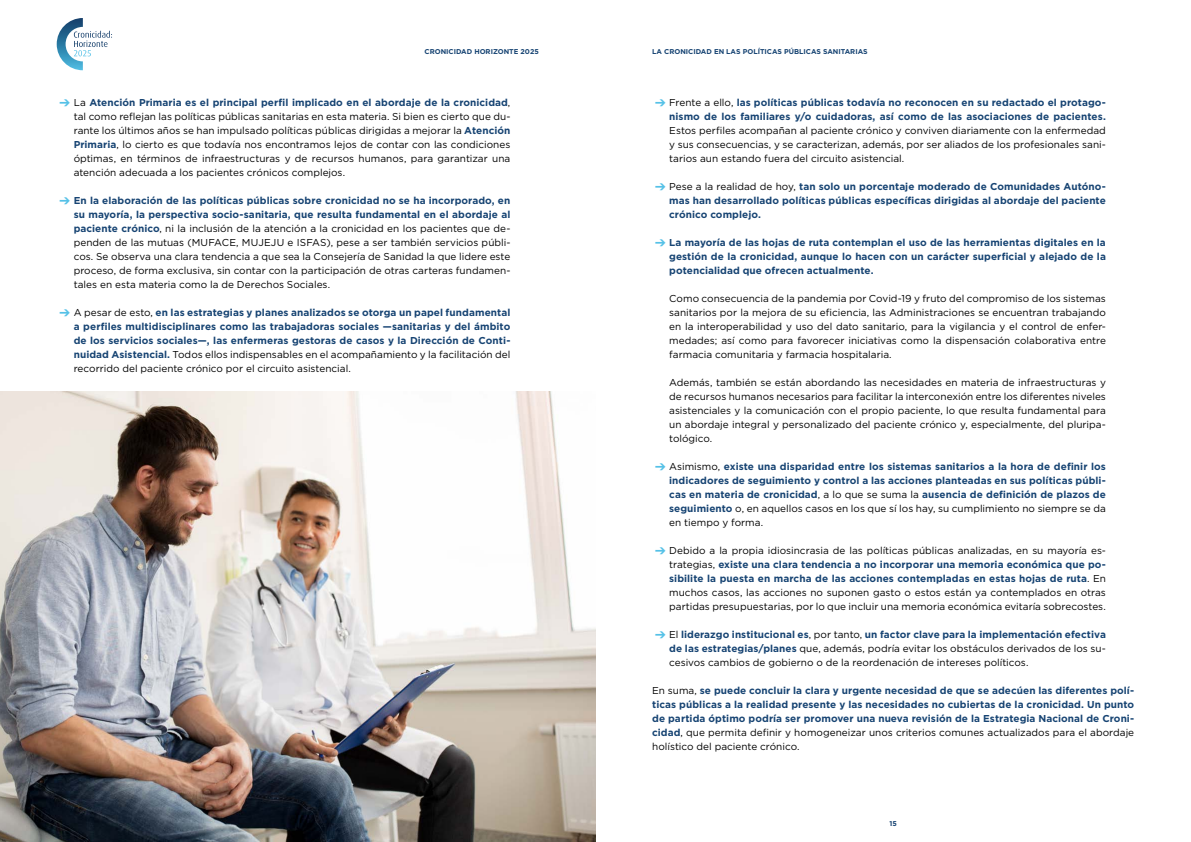
<style>
.page{position:relative;width:1191px;height:842px;background:#fff}
.page>*{position:absolute;margin:0;border:0;box-sizing:border-box;transform-origin:0 0}
.t1{font:10px/14px "Gotham";color:#000;text-align:justify}
.t2{font:700 10px/14px "Gotham";letter-spacing:.005em;color:#174473;text-align:justify}
.t3{font:700 7px "Gotham";color:#174473}
.s1{color:#55c1e7}
.s2{font-weight:700;color:#174473}
.s3{font-weight:400;color:#000}
</style>
<div class="page">
<svg style="left:57px;top:18px;width:55px;height:52px"></svg>
<img style="left:0;top:391px;width:595px;height:451px">
<p class="t3" style="left:424px;top:47px;width:116px">CRONICIDAD HORIZONTE 2025</p>
<p class="t3" style="left:652px;top:47px;width:217px">LA CRONICIDAD EN LAS POLÍTICAS PÚBLICAS SANITARIAS</p>
<p class="t1" style="left:74px;top:95px;width:438px;text-indent:-14px"><span class="s1">➔</span> La <span class="s2">Atención Primaria es el principal perfil implicado en el abordaje de la cronicidad</span>, tal como reflejan las políticas públicas sanitarias en esta materia. Si bien es cierto que du&shy;rante los últimos años se han impulsado políticas públicas dirigidas a mejorar la <span class="s2">Atención Primaria</span>, lo cierto es que todavía nos encontramos lejos de contar con las condiciones óptimas, en términos de infraestructuras y de recursos humanos, para garantizar una atención adecuada a los pacientes crónicos complejos.</p>
<p class="t1" style="left:74px;top:193px;width:438px;text-indent:-14px"><span class="s1">➔</span> <span class="s2">En la elaboración de las políticas públicas sobre cronicidad no se ha incorporado, en su mayoría, la perspectiva socio-sanitaria, que resulta fundamental en el abordaje al paciente crónico</span>, ni la inclusión de la atención a la cronicidad en los pacientes que de&shy;penden de las mutuas (MUFACE, MUJEJU e ISFAS), pese a ser también servicios públi&shy;cos. Se observa una clara tendencia a que sea la Consejería de Sanidad la que lidere este proceso, de forma exclusiva, sin contar con la participación de otras carteras fundamen&shy;tales en esta materia como la de Derechos Sociales.</p>
<p class="t2" style="left:74px;top:305px;width:438px;text-indent:-14px"><span class="s1">➔</span> <span class="s3">A pesar de esto,</span> en las estrategias y planes analizados se otorga un papel fundamental a perfiles multidisciplinares como las trabajadoras sociales —sanitarias y del ámbito de los servicios sociales—, las enfermeras gestoras de casos y la Dirección de Conti&shy;nuidad Asistencial. <span class="s3">Todos ellos indispensables en el acompañamiento y la facilitación del recorrido del paciente crónico por el circuito asistencial.</span></p>
<p class="t2" style="left:655px;top:95px;width:452px;text-align:right"><span class="s1">➔</span> <span class="s3">Frente a ello,</span> las políticas públicas todavía no reconocen en su redactado el protago&shy;nismo de los familiares y/o cuidadoras, así como de las asociaciones de pacientes.</p>
<p class="t1" style="left:669px;top:123px;width:438px">Estos perfiles acompañan al paciente crónico y conviven diariamente con la enfermedad y sus consecuencias, y se caracterizan, además, por ser aliados de los profesionales sani&shy;tarios aun estando fuera del circuito asistencial.</p>
<p class="t2" style="left:669px;top:179px;width:438px;text-indent:-14px"><span class="s1">➔</span> <span class="s3">Pese a la realidad de hoy,</span> tan solo un porcentaje moderado de Comunidades Autóno&shy;mas han desarrollado políticas públicas específicas dirigidas al abordaje del paciente crónico complejo.</p>
<p class="t2" style="left:669px;top:235px;width:438px;text-indent:-14px"><span class="s1">➔</span> La mayoría de las hojas de ruta contemplan el uso de las herramientas digitales en la gestión de la cronicidad, aunque lo hacen con un carácter superficial y alejado de la potencialidad que ofrecen actualmente.</p>
<p class="t1" style="left:669px;top:291px;width:438px">Como consecuencia de la pandemia por Covid-19 y fruto del compromiso de los sistemas sanitarios por la mejora de su eficiencia, las Administraciones se encuentran trabajando en la interoperabilidad y uso del dato sanitario, para la vigilancia y el control de enfer&shy;medades; así como para favorecer iniciativas como la dispensación colaborativa entre farmacia comunitaria y farmacia hospitalaria.</p>
<p class="t1" style="left:669px;top:375px;width:438px">Además, también se están abordando las necesidades en materia de infraestructuras y de recursos humanos necesarios para facilitar la interconexión entre los diferentes niveles asistenciales y la comunicación con el propio paciente, lo que resulta fundamental para un abordaje integral y personalizado del paciente crónico y, especialmente, del pluripa&shy;tológico.</p>
<p class="t2" style="left:669px;top:459px;width:438px;text-indent:-14px"><span class="s1">➔</span> <span class="s3">Asimismo,</span> existe una disparidad entre los sistemas sanitarios a la hora de definir los indicadores de seguimiento y control a las acciones planteadas en sus políticas públi&shy;cas en materia de cronicidad<span class="s3">, a lo que se suma la</span> ausencia de definición de plazos de seguimiento <span class="s3">o, en aquellos casos en los que sí los hay, su cumplimiento no siempre se da en tiempo y forma.</span></p>
<p class="t1" style="left:669px;top:543px;width:438px;text-indent:-14px"><span class="s1">➔</span> Debido a la propia idiosincrasia de las políticas públicas analizadas, en su mayoría es&shy;trategias, <span class="s2">existe una clara tendencia a no incorporar una memoria económica que po&shy;sibilite la puesta en marcha de las acciones contempladas en estas hojas de ruta</span>. En muchos casos, las acciones no suponen gasto o estos están ya contemplados en otras partidas presupuestarias, por lo que incluir una memoria económica evitaría sobrecostes.</p>
<p class="t1" style="left:669px;top:627px;width:438px;text-indent:-14px"><span class="s1">➔</span> El <span class="s2">liderazgo institucional es</span>, por tanto, <span class="s2">un factor clave para la implementación efectiva de las estrategias/planes</span> que, además, podría evitar los obstáculos derivados de los su&shy;cesivos cambios de gobierno o de la reordenación de intereses políticos.</p>
<p class="t2" style="left:652px;top:683px;width:483px"><span class="s3">En suma,</span> se puede concluir la clara y urgente necesidad de que se adecúen las diferentes polí&shy;ticas públicas a la realidad presente y las necesidades no cubiertas de la cronicidad. Un punto de partida óptimo podría ser promover una nueva revisión de la Estrategia Nacional de Croni&shy;cidad<span class="s3">, que permita definir y homogeneizar unos criterios comunes actualizados para el abordaje holístico del paciente crónico.</span></p>
<p class="t3" style="left:889px;top:818px;width:9px">15</p>
</div>
